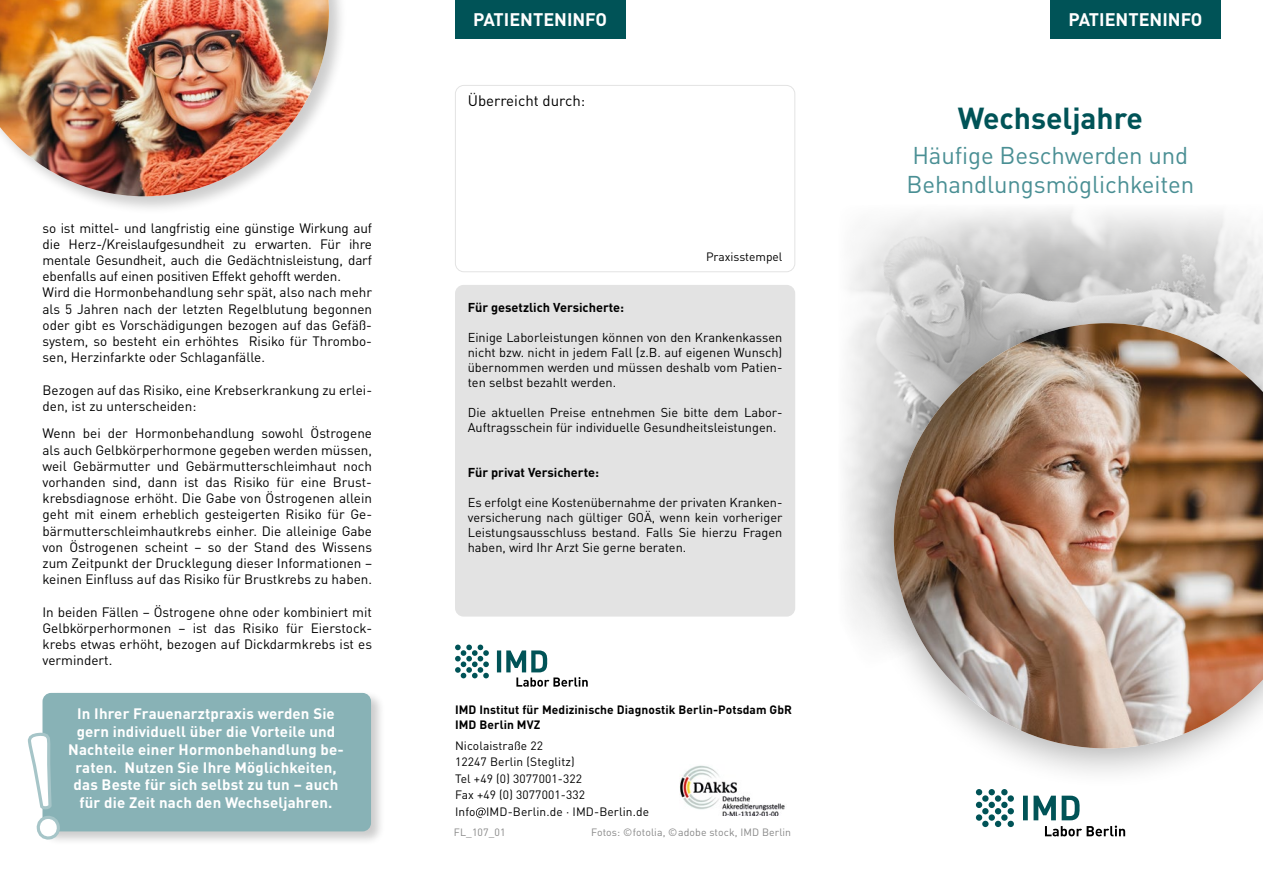
<style>
.page{position:relative;width:1263px;height:893px;background:#fff}
.page>*{position:absolute;margin:0;border:0;box-sizing:border-box;transform-origin:0 0}
.t1{font:700 30px "DIN Pro";color:#005357}
.t2{font:24px/28.8px "DIN Pro";letter-spacing:-.005em;color:#4a8f94}
.t3{font:700 18px "DIN Pro";color:#fff}
.t4{font:700 15px/17.7px "DIN Pro";letter-spacing:.01em;color:#fff;text-align:center}
.t5{font:15px "DIN Pro";color:#000}
.t6{font:13.5px/16.2px "DIN Pro";color:#000}
.t7{font:12.75px/15px "DIN Pro";color:#000;text-align:justify}
.t8{font:700 12.75px "DIN Pro";color:#000}
.t9{font:12px/16.5px "DIN Pro";letter-spacing:.01em;color:#000}
.t10{font:700 12px/14.4px "DIN Pro";letter-spacing:.01em;color:#000}
.t11{font:10.5px "DIN Pro";letter-spacing:.01em;color:#878787}
</style>
<div class="page">
<div style="left:455px;top:0;width:170px;height:38px;background:#005357"></div>
<div style="left:1050px;top:0;width:170px;height:38px;background:#005357"></div>
<svg style="left:1023px;top:796px;width:102px;height:40px"></svg>
<svg style="left:976px;top:789px;width:38px;height:38px"></svg>
<svg style="left:476px;top:808px;width:10px;height:10px"></svg>
<img style="left:680px;top:765px;width:105px;height:51px">
<svg style="left:497px;top:650px;width:91px;height:37px"></svg>
<svg style="left:455px;top:645px;width:34px;height:33px"></svg>
<img style="left:845px;top:209px;width:418px;height:415px">
<div style="left:455px;top:285px;width:340px;height:332px;background:#e3e3e3;border-radius:9px"></div>
<div style="left:0;top:0;width:348px;height:215px;background:#000;opacity:.2"></div>
<img style="left:0;top:0;width:329px;height:196px">
<div style="left:858px;top:298px;width:405px;height:491px;background:#000;opacity:.3"></div>
<img style="left:894px;top:323px;width:369px;height:425px">
<div style="left:455px;top:85px;width:340px;height:187px;border:1px solid #e3e3e3;border-radius:9px"></div>
<div style="left:41px;top:690px;width:344px;height:155px;background:#000;opacity:.2"></div>
<div style="left:43px;top:693px;width:328px;height:138px;background:#88b2b6;border-radius:9px"></div>
<svg style="left:41px;top:735px;width:17px;height:102px"></svg>
<p class="t6" style="left:43px;top:218px;width:331px">so ist mittel- und langfristig eine günstige Wirkung auf die Herz-/Kreislaufgesundheit zu erwarten. Für ihre mentale Gesundheit, auch die Gedächtnisleistung, darf ebenfalls auf einen positiven Effekt gehofft werden.<br>Wird die Hormonbehandlung sehr spät, also nach mehr als 5 Jahren nach der letzten Regelblutung begonnen oder gibt es Vorschädigungen bezogen auf das Gefäß&shy;system, so besteht ein erhöhtes Risiko für Thrombo&shy;sen, Herzinfarkte oder Schlaganfälle.</p>
<p class="t6" style="left:43px;top:380px;width:331px">Bezogen auf das Risiko, eine Krebserkrankung zu erlei&shy;den, ist zu unterscheiden:</p>
<p class="t6" style="left:43px;top:424px;width:331px;text-align:justify">Wenn bei der Hormonbehandlung sowohl Östrogene als auch Gelbkörperhormone gegeben werden müssen, weil Gebärmutter und Gebärmutterschleimhaut noch vorhanden sind, dann ist das Risiko für eine Brust&shy;krebsdiagnose erhöht. Die Gabe von Östrogenen allein geht mit einem erheblich gesteigerten Risiko für Ge&shy;bärmutterschleimhautkrebs einher. Die alleinige Gabe von Östrogenen scheint – so der Stand des Wissens zum Zeitpunkt der Drucklegung dieser Informationen – keinen Einfluss auf das Risiko für Brustkrebs zu haben.</p>
<p class="t6" style="left:43px;top:602px;width:331px;text-align:justify">In beiden Fällen – Östrogene ohne oder kombiniert mit Gelbkörperhormonen – ist das Risiko für Eierstock&shy;krebs etwas erhöht, bezogen auf Dickdarmkrebs ist es vermindert.</p>
<p class="t4" style="left:68px;top:703px;width:275px">In Ihrer Frauenarztpraxis werden Sie gern individuell über die Vorteile und Nachteile einer Hormonbehandlung be&shy;raten. Nutzen Sie Ihre Möglichkeiten, das Beste für sich selbst zu tun – auch für die Zeit nach den Wechseljahren.</p>
<h3 class="t3" style="left:473px;top:5px;width:136px">PATIENTENINFO</h3>
<h3 class="t3" style="left:1068px;top:5px;width:136px">PATIENTENINFO</h3>
<p class="t5" style="left:468px;top:89px;width:119px">Überreicht durch:</p>
<p class="t9" style="left:706px;top:248px;width:78px">Praxisstempel</p>
<p class="t8" style="left:468px;top:296px;width:158px">Für gesetzlich Versicherte:</p>
<p class="t7" style="left:468px;top:328px;width:316px">Einige Laborleistungen können von den Krankenkassen nicht bzw. nicht in jedem Fall (z.B. auf eigenen Wunsch) übernommen werden und müssen deshalb vom Patien&shy;ten selbst bezahlt werden.</p>
<p class="t7" style="left:468px;top:403px;width:316px">Die aktuellen Preise entnehmen Sie bitte dem Labor-<br>Auftragsschein für individuelle Gesundheitsleistungen.</p>
<p class="t8" style="left:468px;top:461px;width:133px">Für privat Versicherte:</p>
<p class="t7" style="left:468px;top:493px;width:316px">Es erfolgt eine Kostenübernahme der privaten Kranken&shy;versicherung nach gültiger GOÄ, wenn kein vorheriger Leistungsausschluss bestand. Falls Sie hierzu Fragen haben, wird Ihr Arzt Sie gerne beraten.</p>
<p class="t10" style="left:455px;top:701px;width:339px">IMD Institut für Medizinische Diagnostik Berlin-Potsdam GbR<br>IMD Berlin MVZ</p>
<p class="t9" style="left:455px;top:736px;width:196px">Nicolaistraße 22<br>12247 Berlin (Steglitz)<br>Tel +49 (0) 3077001-322<br>Fax +49 (0) 3077001-332<br>Info IMD-Berlin.de · IMD-Berlin.de</p>
<p class="t11" style="left:454px;top:824px;width:53px">FL_107_01</p>
<p class="t11" style="left:591px;top:824px;width:201px">Fotos: ©fotolia, ©adobe stock, IMD Berlin</p>
<h1 class="t1" style="left:958px;top:93px;width:187px">Wechseljahre</h1>
<h2 class="t2" style="left:906px;top:139px;width:289px">Häufige Beschwerden und<br>Behandlungsmöglichkeiten</h2>
</div>
